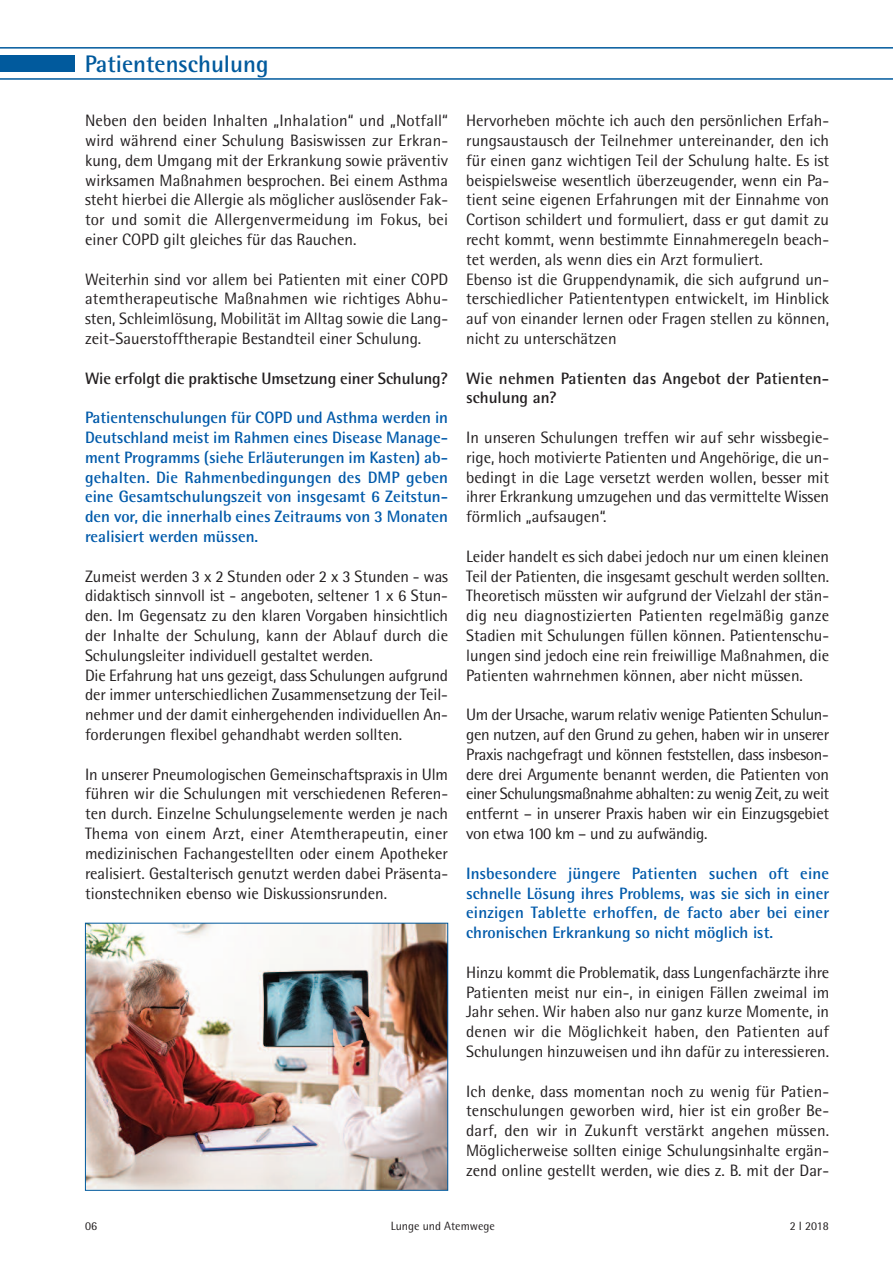
<style>
.page{position:relative;width:893px;height:1263px;background:#fff}
.page>*{position:absolute;margin:0;border:0;box-sizing:border-box;transform-origin:0 0}
.t1{font:700 24px "Rotis Semi Sans";color:#015a9d}
.t2{font:16.5px/19.8px "Rotis Semi Sans";color:#231f20;text-align:justify}
.t3{font:700 16.5px/19.8px "Rotis Semi Sans";color:#015aaa;text-align:justify}
.t4{font:700 16.5px/19.8px "Rotis Semi Sans";letter-spacing:-.005em;color:#231f20}
.t5{font:12px "Rotis Semi Sans";color:#231f20}
</style>
<div class="page">
<div style="left:0;top:55px;width:74px;height:17px;background:#015a9d"></div>
<hr style="left:0;top:78px;width:893px;height:2px;background:#015a9d">
<hr style="left:0;top:47px;width:893px;height:2px;background:#015a9d">
<img style="left:87px;top:925px;width:359px;height:264px">
<div style="left:85px;top:923px;width:363px;height:268px;border:1px solid #015a9d"></div>
<h1 class="t1" style="left:85px;top:55px;width:185px">Patientenschulung</h1>
<p class="t2" style="left:85px;top:112px;width:365px">Neben den beiden Inhalten „Inhalation“ und „Notfall“ wird während einer Schulung Basiswissen zur Erkran&shy;kung, dem Umgang mit der Erkrankung sowie präventiv wirksamen Maßnahmen besprochen. Bei einem Asthma steht hierbei die Allergie als möglicher auslösender Fak&shy;tor und somit die Allergenvermeidung im Fokus, bei einer COPD gilt gleiches für das Rauchen.</p>
<p class="t2" style="left:85px;top:271px;width:365px">Weiterhin sind vor allem bei Patienten mit einer COPD atemtherapeutische Maßnahmen wie richtiges Abhu&shy;sten, Schleimlösung, Mobilität im Alltag sowie die Lang&shy;zeit-Sauerstofftherapie Bestandteil einer Schulung.</p>
<p class="t4" style="left:85px;top:370px;width:365px">Wie erfolgt die praktische Umsetzung einer Schulung?</p>
<p class="t3" style="left:85px;top:409px;width:365px">Patientenschulungen für COPD und Asthma werden in Deutschland meist im Rahmen eines Disease Manage&shy;ment Programms (siehe Erläuterungen im Kasten) ab&shy;gehalten. Die Rahmenbedingungen des DMP geben eine Gesamtschulungszeit von insgesamt 6 Zeitstun&shy;den vor, die innerhalb eines Zeitraums von 3 Monaten realisiert werden müssen.</p>
<p class="t2" style="left:85px;top:568px;width:365px;text-align:left">Zumeist werden 3 x 2 Stunden oder 2 x 3 Stunden - was didaktisch sinnvoll ist - angeboten, seltener 1 x 6 Stun&shy;den. Im Gegensatz zu den klaren Vorgaben hinsichtlich der Inhalte der Schulung, kann der Ablauf durch die Schulungsleiter individuell gestaltet werden.<br>Die Erfahrung hat uns gezeigt, dass Schulungen aufgrund der immer unterschiedlichen Zusammensetzung der Teil&shy;nehmer und der damit einhergehenden individuellen An&shy;forderungen flexibel gehandhabt werden sollten.</p>
<p class="t2" style="left:85px;top:766px;width:365px">In unserer Pneumologischen Gemeinschaftspraxis in Ulm führen wir die Schulungen mit verschiedenen Referen&shy;ten durch. Einzelne Schulungselemente werden je nach Thema von einem Arzt, einer Atemtherapeutin, einer medizinischen Fachangestellten oder einem Apotheker realisiert. Gestalterisch genutzt werden dabei Präsenta&shy;tionstechniken ebenso wie Diskussionsrunden.</p>
<p class="t2" style="left:466px;top:112px;width:365px;text-align:left">Hervorheben möchte ich auch den persönlichen Erfah&shy;rungsaustausch der Teilnehmer untereinander, den ich für einen ganz wichtigen Teil der Schulung halte. Es ist beispielsweise wesentlich überzeugender, wenn ein Pa&shy;tient seine eigenen Erfahrungen mit der Einnahme von Cortison schildert und formuliert, dass er gut damit zu recht kommt, wenn bestimmte Einnahmeregeln beach&shy;tet werden, als wenn dies ein Arzt formuliert.<br>Ebenso ist die Gruppendynamik, die sich aufgrund un&shy;terschiedlicher Patiententypen entwickelt, im Hinblick auf von einander lernen oder Fragen stellen zu können, nicht zu unterschätzen</p>
<p class="t4" style="left:466px;top:370px;width:365px">Wie nehmen Patienten das Angebot der Patienten&shy;schulung an?</p>
<p class="t2" style="left:466px;top:429px;width:365px">In unseren Schulungen treffen wir auf sehr wissbegie&shy;rige, hoch motivierte Patienten und Angehörige, die un&shy;bedingt in die Lage versetzt werden wollen, besser mit ihrer Erkrankung umzugehen und das vermittelte Wissen förmlich „aufsaugen“.</p>
<p class="t2" style="left:466px;top:548px;width:365px">Leider handelt es sich dabei jedoch nur um einen kleinen Teil der Patienten, die insgesamt geschult werden sollten.<br>Theoretisch müssten wir aufgrund der Vielzahl der stän&shy;dig neu diagnostizierten Patienten regelmäßig ganze Stadien mit Schulungen füllen können. Patientenschu&shy;lungen sind jedoch eine rein freiwillige Maßnahmen, die Patienten wahrnehmen können, aber nicht müssen.</p>
<p class="t2" style="left:466px;top:706px;width:365px">Um der Ursache, warum relativ wenige Patienten Schulun&shy;gen nutzen, auf den Grund zu gehen, haben wir in unserer Praxis nachgefragt und können feststellen, dass insbeson&shy;dere drei Argumente benannt werden, die Patienten von einer Schulungsmaßnahme abhalten: zu wenig Zeit, zu weit entfernt – in unserer Praxis haben wir ein Einzugsgebiet von etwa 100 km – und zu aufwändig.</p>
<p class="t3" style="left:466px;top:865px;width:365px">Insbesondere jüngere Patienten suchen oft eine schnelle Lösung ihres Problems, was sie sich in einer einzigen Tablette erhoffen, de facto aber bei einer chronischen Erkrankung so nicht möglich ist.</p>
<p class="t2" style="left:466px;top:964px;width:365px">Hinzu kommt die Problematik, dass Lungenfachärzte ihre Patienten meist nur ein-, in einigen Fällen zweimal im Jahr sehen. Wir haben also nur ganz kurze Momente, in denen wir die Möglichkeit haben, den Patienten auf Schulungen hinzuweisen und ihn dafür zu interessieren.</p>
<p class="t2" style="left:466px;top:1083px;width:365px">Ich denke, dass momentan noch zu wenig für Patien&shy;tenschulungen geworben wird, hier ist ein großer Be&shy;darf, den wir in Zukunft verstärkt angehen müssen.<br>Möglicherweise sollten einige Schulungsinhalte ergän&shy;zend online gestellt werden, wie dies z. B. mit der Dar-</p>
<p class="t5" style="left:85px;top:1222px;width:14px">06</p>
<p class="t5" style="left:391px;top:1222px;width:105px">Lunge und Atemwege</p>
<p class="t5" style="left:790px;top:1222px;width:40px">2 I 2018</p>
</div>
